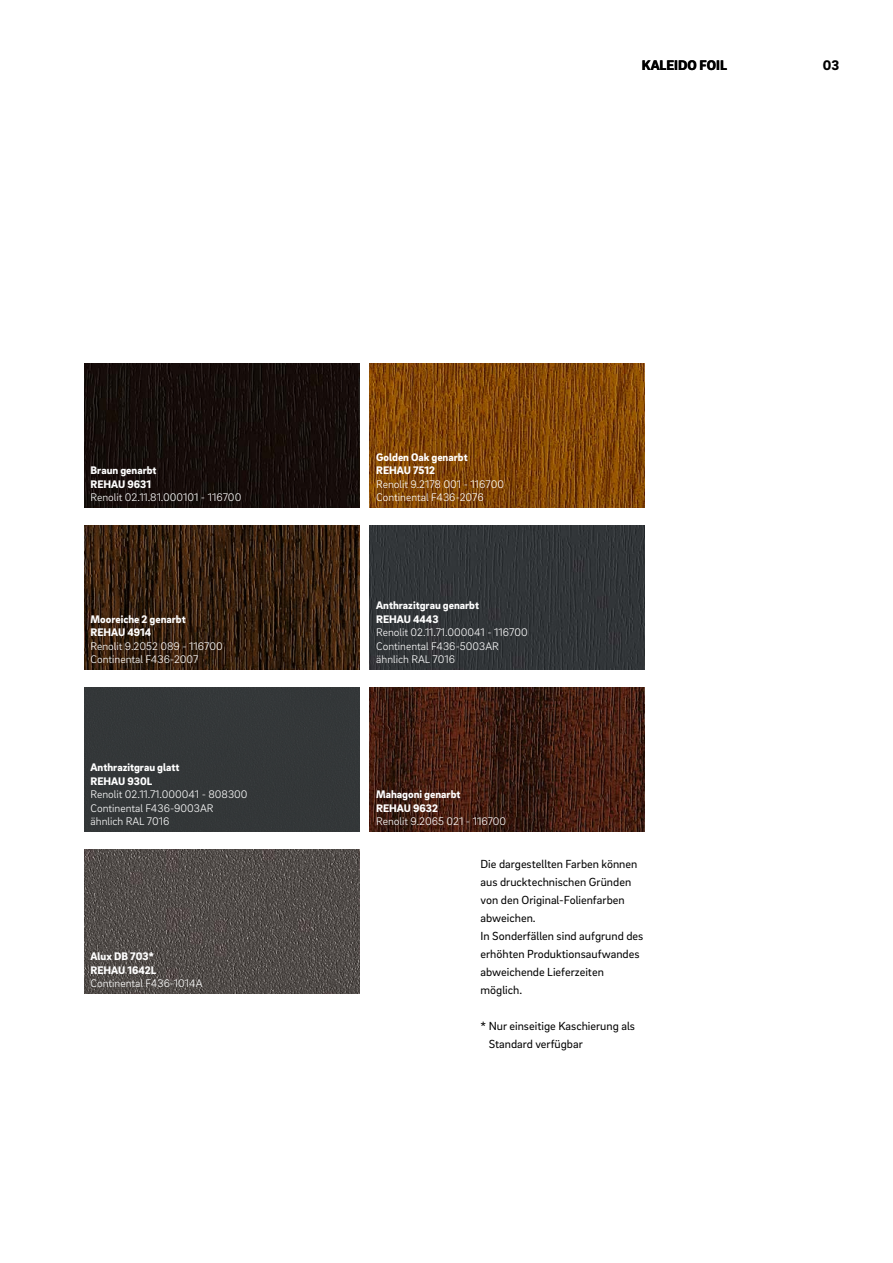
<style>
.page{position:relative;width:893px;height:1263px;background:#fff}
.page>*{position:absolute;margin:0;border:0;box-sizing:border-box;transform-origin:0 0}
.t1{font:900 14.25px "Brix Sans";color:#000}
.t2{font:12px/18px "Brix Sans";color:#000}
.t3{font:300 11.25px/13.5px "Brix Sans";color:#fff}
.t4{font:900 11.25px/13.5px "Brix Sans";color:#fff}
</style>
<div class="page">
<img style="left:370px;top:688px;width:275px;height:144px">
<img style="left:84px;top:850px;width:275px;height:144px">
<img style="left:84px;top:526px;width:275px;height:144px">
<img style="left:370px;top:526px;width:275px;height:144px">
<img style="left:84px;top:364px;width:275px;height:144px">
<img style="left:370px;top:364px;width:275px;height:144px">
<div style="left:84px;top:688px;width:275px;height:144px;background:#343739"></div>
<p class="t1" style="left:642px;top:56px;width:87px">KALEIDO FOIL</p>
<p class="t1" style="left:823px;top:56px;width:18px">03</p>
<p class="t4" style="left:91px;top:463px;width:68px">Braun genarbt<br>REHAU 9631</p>
<p class="t3" style="left:91px;top:490px;width:152px">Renolit 02.11.81.000101 - 116700</p>
<p class="t4" style="left:91px;top:612px;width:97px">Mooreiche 2 genarbt<br>REHAU 4914</p>
<p class="t3" style="left:91px;top:639px;width:134px">Renolit 9.2052 089 - 116700<br>Continental F436-2007</p>
<p class="t4" style="left:91px;top:760px;width:90px">Anthrazitgrau glatt<br>REHAU 930L</p>
<p class="t3" style="left:91px;top:787px;width:159px">Renolit 02.11.71.000041 - 808300<br>Continental F436-9003AR ähnlich RAL 7016</p>
<p class="t4" style="left:91px;top:949px;width:67px">Alux DB 703*<br>REHAU 1642L</p>
<p class="t3" style="left:91px;top:976px;width:113px">Continental F436-1014A</p>
<p class="t4" style="left:376px;top:450px;width:93px">Golden Oak genarbt<br>REHAU 7512</p>
<p class="t3" style="left:376px;top:477px;width:129px">Renolit 9.2178 001 - 116700<br>Continental F436-2076</p>
<p class="t4" style="left:376px;top:598px;width:104px">Anthrazitgrau genarbt<br>REHAU 4443</p>
<p class="t3" style="left:376px;top:625px;width:153px">Renolit 02.11.71.000041 - 116700<br>Continental F436-5003AR ähnlich RAL 7016</p>
<p class="t4" style="left:376px;top:787px;width:86px">Mahagoni genarbt<br>REHAU 9632</p>
<p class="t3" style="left:376px;top:814px;width:132px">Renolit 9.2065 021 - 116700</p>
<p class="t2" style="left:480px;top:854px;width:164px">Die dargestellten Farben können aus drucktechnischen Gründen von den Original-Folienfarben abweichen.<br>In Sonderfällen sind aufgrund des erhöhten Produktionsaufwandes abweichende Lieferzeiten möglich.</p>
<p class="t2" style="left:489px;top:1016px;width:148px;text-indent:-8px">* Nur einseitige Kaschierung als<br>Standard verfügbar</p>
</div>
